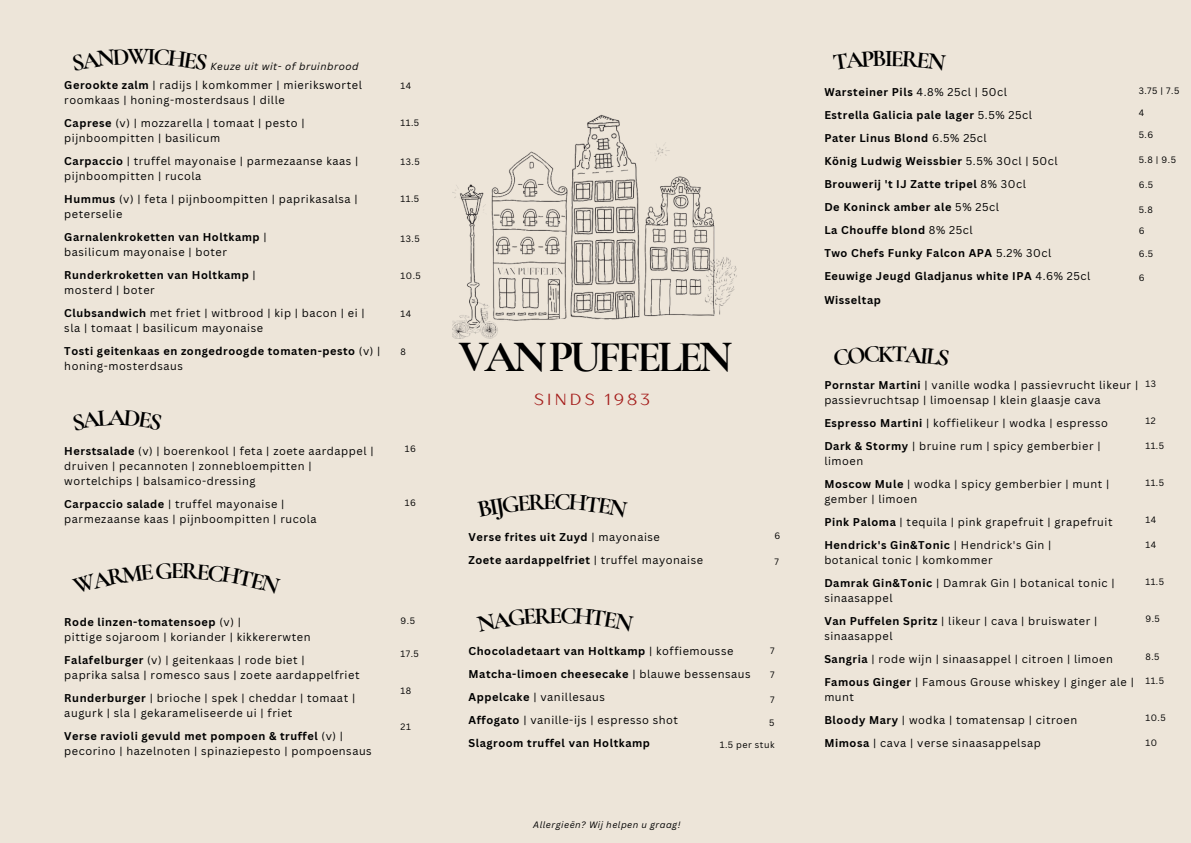
<style>
.page{position:relative;width:1191px;height:843px;background:#fff}
.page>*{position:absolute;margin:0;border:0;box-sizing:border-box;transform-origin:0 0}
.t1{font:700 45px "Cormorant Garamond";letter-spacing:-.085em;color:#000}
.t2{font:700 24px "Cormorant Garamond";color:#000}
.t3{font:16px "TT Drugs";letter-spacing:.2em;color:#a51d1b}
.t4{font:11px/15px "Canva Sans";letter-spacing:.05em;color:#000}
.t5{font:700 11px "Canva Sans";letter-spacing:.05em;color:#000}
.t6{font:italic 10px "Canva Sans";letter-spacing:.05em;color:#000}
.t7{font:9px "Canva Sans";letter-spacing:.05em;color:#000}
.t8{font:italic 9px "Canva Sans";letter-spacing:.05em;color:#000}
.s1{font-weight:700}
.s2{font-weight:400}
</style>
<div class="page">
<div style="left:0;top:0;width:1190px;height:842px;background:#ede5d9"></div>
<img style="left:453px;top:114px;width:284px;height:225px">
<p class="t2" style="left:128px;top:42px;width:23px">W</p>
<p class="t6" style="left:210px;top:59px;width:150px">Keuze uit wit- of bruinbrood</p>
<p class="t4" style="left:64px;top:77px;width:299px"><span class="s1">Gerookte zalm</span> | radijs | komkommer | mierikswortel roomkaas | honing-mosterdsaus | dille</p>
<p class="t4" style="left:64px;top:115px;width:242px"><span class="s1">Caprese</span> (v) | mozzarella | tomaat | pesto | pijnboompitten | basilicum</p>
<p class="t4" style="left:64px;top:153px;width:295px"><span class="s1">Carpaccio</span> | truffel mayonaise | parmezaanse kaas | pijnboompitten | rucola</p>
<p class="t4" style="left:64px;top:191px;width:295px"><span class="s1">Hummus</span> (v) | feta | pijnboompitten | paprikasalsa | peterselie</p>
<p class="t5" style="left:64px;top:229px;width:204px">Garnalenkroketten van Holtkamp <span class="s2">|</span></p>
<p class="t4" style="left:64px;top:244px;width:164px">basilicum mayonaise | boter</p>
<p class="t5" style="left:64px;top:267px;width:193px">Runderkroketten van Holtkamp <span class="s2">|</span></p>
<p class="t4" style="left:64px;top:282px;width:92px">mosterd | boter</p>
<p class="t4" style="left:64px;top:305px;width:302px"><span class="s1">Clubsandwich</span> met friet | witbrood | kip | bacon | ei | sla | tomaat | basilicum mayonaise</p>
<p class="t5" style="left:64px;top:343px;width:317px">Tosti geitenkaas en zongedroogde tomaten-pesto <span class="s2">(v) |</span></p>
<p class="t4" style="left:64px;top:358px;width:120px">honing-mosterdsaus</p>
<p class="t2" style="left:109px;top:403px;width:19px">A</p>
<p class="t4" style="left:64px;top:443px;width:311px"><span class="s1">Herstsalade</span> (v) | boerenkool | feta | zoete aardappel | druiven | pecannoten | zonnebloempitten | wortelchips | balsamico-dressing</p>
<p class="t4" style="left:64px;top:496px;width:221px"><span class="s1">Carpaccio salade</span> | truffel mayonaise |</p>
<p class="t4" style="left:64px;top:511px;width:254px">parmezaanse kaas | pijnboompitten | rucola</p>
<p class="t2" style="left:171px;top:556px;width:15px">E</p>
<p class="t5" style="left:64px;top:614px;width:178px">Rode linzen-tomatensoep <span class="s2">(v) |</span></p>
<p class="t4" style="left:64px;top:629px;width:248px">pittige sojaroom | koriander | kikkererwten</p>
<p class="t4" style="left:64px;top:652px;width:242px"><span class="s1">Falafelburger</span> (v) | geitenkaas | rode biet |</p>
<p class="t4" style="left:64px;top:667px;width:297px">paprika salsa | romesco saus | zoete aardappelfriet</p>
<p class="t4" style="left:64px;top:690px;width:292px"><span class="s1">Runderburger</span> | brioche | spek | cheddar | tomaat | augurk | sla | gekarameliseerde ui | friet</p>
<p class="t5" style="left:64px;top:728px;width:280px">Verse ravioli gevuld met pompoen &amp; truffel <span class="s2">(v) |</span></p>
<p class="t4" style="left:64px;top:743px;width:309px">pecorino | hazelnoten | spinaziepesto | pompoensaus</p>
<p class="t7" style="left:400px;top:80px;width:12px">14</p>
<p class="t7" style="left:400px;top:116px;width:20px">11.5</p>
<p class="t7" style="left:400px;top:155px;width:21px">13.5</p>
<p class="t7" style="left:400px;top:193px;width:20px">11.5</p>
<p class="t7" style="left:400px;top:232px;width:21px">13.5</p>
<p class="t7" style="left:400px;top:270px;width:22px">10.5</p>
<p class="t7" style="left:400px;top:307px;width:12px">14</p>
<p class="t7" style="left:400px;top:345px;width:7px">8</p>
<p class="t7" style="left:405px;top:442px;width:13px">16</p>
<p class="t7" style="left:405px;top:496px;width:13px">16</p>
<p class="t7" style="left:400px;top:614px;width:16px">9.5</p>
<p class="t7" style="left:400px;top:647px;width:20px">17.5</p>
<p class="t7" style="left:400px;top:683px;width:12px">18</p>
<p class="t7" style="left:400px;top:720px;width:12px">21</p>
<p class="t1" style="left:459px;top:329px;width:275px">VANPUFFELEN</p>
<p class="t3" style="left:534px;top:389px;width:117px">SINDS 1983</p>
<p class="t2" style="left:543px;top:487px;width:15px">E</p>
<p class="t5" style="left:468px;top:529px;width:193px">Verse frites uit Zuyd <span class="s2">| mayonaise</span></p>
<p class="t5" style="left:468px;top:552px;width:236px">Zoete aardappelfriet <span class="s2">| truffel mayonaise</span></p>
<p class="t2" style="left:549px;top:600px;width:15px">E</p>
<p class="t7" style="left:774px;top:529px;width:7px">6</p>
<p class="t7" style="left:774px;top:555px;width:6px">7</p>
<p class="t5" style="left:468px;top:643px;width:266px">Chocoladetaart van Holtkamp <span class="s2">| koffiemousse</span></p>
<p class="t5" style="left:468px;top:666px;width:284px">Matcha-limoen cheesecake <span class="s2">| blauwe bessensaus</span></p>
<p class="t4" style="left:468px;top:689px;width:138px"><span class="s1">Appelcake</span> | vanillesaus</p>
<p class="t4" style="left:468px;top:712px;width:211px"><span class="s1">Affogato</span> | vanille-ijs | espresso shot</p>
<p class="t5" style="left:468px;top:735px;width:183px">Slagroom truffel van Holtkamp</p>
<p class="t7" style="left:770px;top:644px;width:6px">7</p>
<p class="t7" style="left:770px;top:668px;width:6px">7</p>
<p class="t7" style="left:770px;top:693px;width:6px">7</p>
<p class="t7" style="left:769px;top:716px;width:7px">5</p>
<p class="t7" style="left:719px;top:737px;width:56px">1.5 per stuk</p>
<p class="t8" style="left:533px;top:818px;width:149px">Allergieën? Wij helpen u graag!</p>
<p class="t2" style="left:884px;top:44px;width:10px">I</p>
<p class="t5" style="left:824px;top:84px;width:184px">Warsteiner Pils <span class="s2">4.8% 25cl | 50cl</span></p>
<p class="t5" style="left:824px;top:107px;width:209px">Estrella Galicia pale lager <span class="s2">5.5% 25cl</span></p>
<p class="t5" style="left:824px;top:130px;width:164px">Pater Linus Blond <span class="s2">6.5% 25cl</span></p>
<p class="t5" style="left:824px;top:153px;width:235px">König Ludwig Weissbier <span class="s2">5.5% 30cl | 50cl</span></p>
<p class="t5" style="left:824px;top:176px;width:203px">Brouwerij 't IJ Zatte tripel <span class="s2">8% 30cl</span></p>
<p class="t5" style="left:824px;top:199px;width:176px">De Koninck amber ale <span class="s2">5% 25cl</span></p>
<p class="t5" style="left:824px;top:222px;width:150px">La Chouffe blond <span class="s2">8% 25cl</span></p>
<p class="t5" style="left:824px;top:245px;width:228px">Two Chefs Funky Falcon APA <span class="s2">5.2% 30cl</span></p>
<p class="t5" style="left:824px;top:268px;width:267px">Eeuwige Jeugd Gladjanus white IPA <span class="s2">4.6% 25cl</span></p>
<p class="t5" style="left:824px;top:291px;width:58px">Wisseltap</p>
<p class="t7" style="left:1138px;top:84px;width:42px">3.75 | 7.5</p>
<p class="t7" style="left:1138px;top:106px;width:7px">4</p>
<p class="t7" style="left:1138px;top:128px;width:16px">5.6</p>
<p class="t7" style="left:1138px;top:153px;width:39px">5.8 | 9.5</p>
<p class="t7" style="left:1138px;top:178px;width:16px">6.5</p>
<p class="t7" style="left:1138px;top:203px;width:16px">5.8</p>
<p class="t7" style="left:1138px;top:224px;width:7px">6</p>
<p class="t7" style="left:1138px;top:247px;width:16px">6.5</p>
<p class="t7" style="left:1138px;top:271px;width:7px">6</p>
<p class="t4" style="left:824px;top:377px;width:315px"><span class="s1">Pornstar Martini</span> | vanille wodka | passievrucht likeur | passievruchtsap | limoensap | klein glaasje cava</p>
<p class="t4" style="left:824px;top:415px;width:285px"><span class="s1">Espresso Martini</span> | koffielikeur | wodka | espresso</p>
<p class="t4" style="left:824px;top:438px;width:278px"><span class="s1">Dark &amp; Stormy</span> | bruine rum | spicy gemberbier |</p>
<p class="t4" style="left:824px;top:453px;width:40px">limoen</p>
<p class="t4" style="left:824px;top:476px;width:286px"><span class="s1">Moscow Mule</span> | wodka | spicy gemberbier | munt |</p>
<p class="t4" style="left:824px;top:491px;width:94px">gember | limoen</p>
<p class="t4" style="left:824px;top:514px;width:290px"><span class="s1">Pink Paloma</span> | tequila | pink grapefruit | grapefruit</p>
<p class="t5" style="left:824px;top:537px;width:228px">Hendrick's Gin&amp;Tonic <span class="s2">| Hendrick's Gin |</span></p>
<p class="t4" style="left:824px;top:552px;width:170px">botanical tonic | komkommer</p>
<p class="t4" style="left:824px;top:575px;width:292px"><span class="s1">Damrak Gin&amp;Tonic</span> | Damrak Gin | botanical tonic |</p>
<p class="t4" style="left:824px;top:590px;width:70px">sinaasappel</p>
<p class="t4" style="left:824px;top:613px;width:274px"><span class="s1">Van Puffelen Spritz</span> | likeur | cava | bruiswater |</p>
<p class="t4" style="left:824px;top:628px;width:70px">sinaasappel</p>
<p class="t4" style="left:824px;top:651px;width:290px"><span class="s1">Sangria</span> | rode wijn | sinaasappel | citroen | limoen</p>
<p class="t4" style="left:824px;top:674px;width:311px"><span class="s1">Famous Ginger</span> | Famous Grouse whiskey | ginger ale | munt</p>
<p class="t4" style="left:824px;top:712px;width:254px"><span class="s1">Bloody Mary</span> | wodka | tomatensap | citroen</p>
<p class="t4" style="left:824px;top:735px;width:218px"><span class="s1">Mimosa</span> | cava | verse sinaasappelsap</p>
<p class="t7" style="left:1145px;top:377px;width:12px">13</p>
<p class="t7" style="left:1145px;top:414px;width:12px">12</p>
<p class="t7" style="left:1145px;top:439px;width:20px">11.5</p>
<p class="t7" style="left:1145px;top:476px;width:20px">11.5</p>
<p class="t7" style="left:1145px;top:513px;width:12px">14</p>
<p class="t7" style="left:1145px;top:538px;width:12px">14</p>
<p class="t7" style="left:1145px;top:575px;width:20px">11.5</p>
<p class="t7" style="left:1145px;top:612px;width:16px">9.5</p>
<p class="t7" style="left:1145px;top:649px;width:16px">8.5</p>
<p class="t7" style="left:1145px;top:674px;width:20px">11.5</p>
<p class="t7" style="left:1145px;top:711px;width:22px">10.5</p>
<p class="t7" style="left:1145px;top:736px;width:13px">10</p>
</div>
